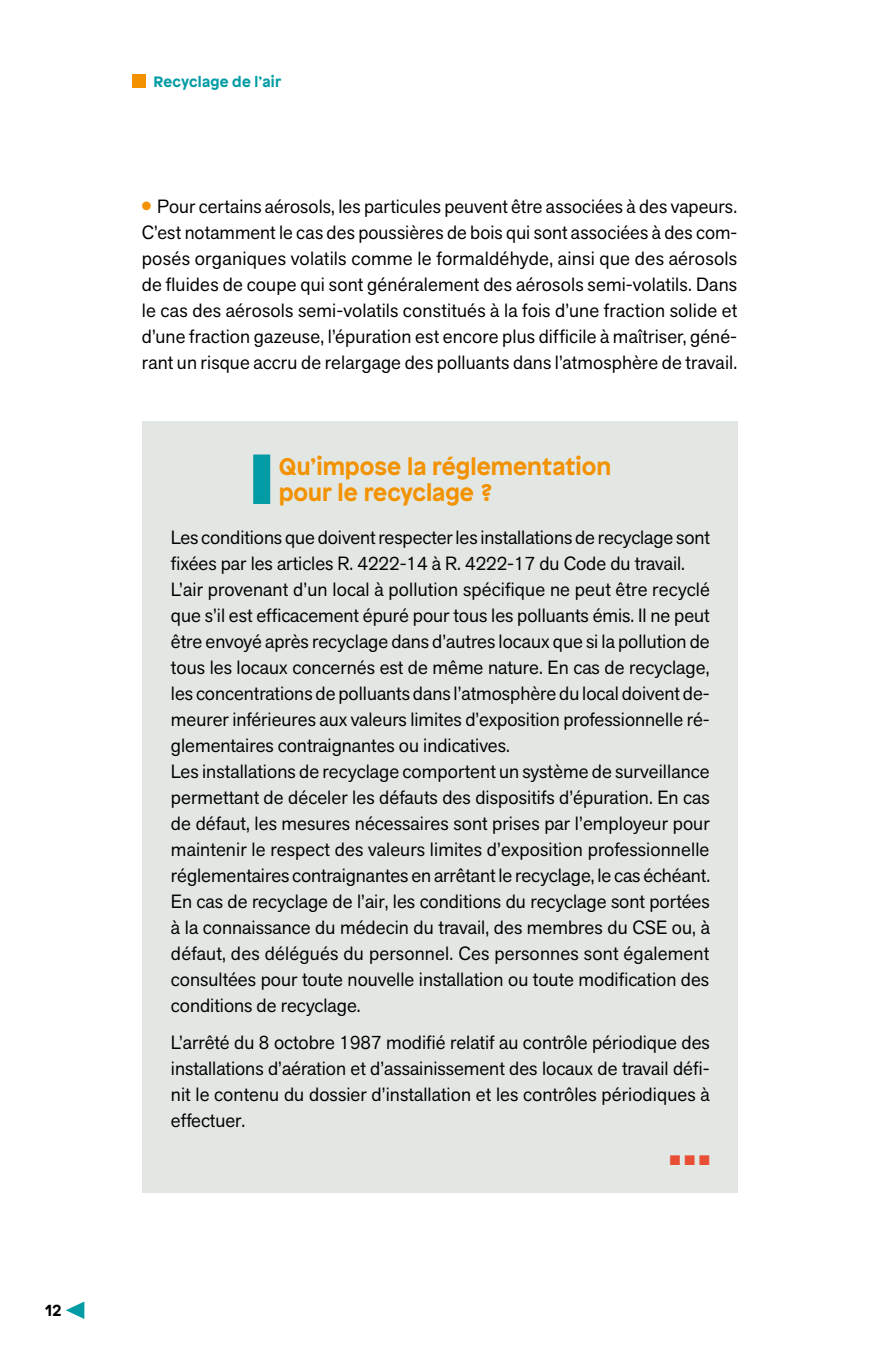
<style>
.page{position:relative;width:879px;height:1361px;background:#fff}
.page>*{position:absolute;margin:0;border:0;box-sizing:border-box;transform-origin:0 0}
.t1{font:700 24px/26px "Patron";color:#f39200}
.t2{font:19px/26px "Akzid Grtsk Next";color:#000;text-align:justify}
.t3{font:700 16px "Patron";color:#000}
.t4{font:700 15px "Patron";letter-spacing:.02em;color:#009ba4}
.t5{font:14px "Zapf Dingbats ITC";color:#e94f35}
.s1{color:#f39200}
</style>
<div class="page">
<svg style="left:66px;top:1301px;width:18px;height:18px"></svg>
<div style="left:132px;top:74px;width:13px;height:14px;background:#f39200"></div>
<div style="left:143px;top:421px;width:595px;height:772px;background:#e3e7e4"></div>
<div style="left:253px;top:454px;width:17px;height:50px;background:#009ba4"></div>
<p class="t3" style="left:45px;top:1297px;width:17px">12</p>
<p class="t4" style="left:153px;top:69px;width:129px">Recyclage de l’air</p>
<p class="t2" style="left:142px;top:193px;width:597px"><span class="s1">●</span> Pour certains aérosols, les particules peuvent être associées à des vapeurs.<br>C’est notamment le cas des poussières de bois qui sont associées à des com&shy;posés organiques volatils comme le formaldéhyde, ainsi que des aérosols de fluides de coupe qui sont généralement des aérosols semi-volatils. Dans le cas des aérosols semi-volatils constitués à la fois d’une fraction solide et d’une fraction gazeuse, l’épuration est encore plus difficile à maîtriser, géné&shy;rant un risque accru de relargage des polluants dans l’atmosphère de travail.</p>
<p class="t1" style="left:279px;top:451px;width:334px">Qu’impose la réglementation pour le recyclage ?</p>
<p class="t2" style="left:171px;top:524px;width:541px;text-align:left">Les conditions que doivent respecter les installations de recyclage sont fixées par les articles R. 4222-14 à R. 4222-17 du Code du travail.<br>L’air provenant d’un local à pollution spécifique ne peut être recyclé que s’il est efficacement épuré pour tous les polluants émis. Il ne peut être envoyé après recyclage dans d’autres locaux que si la pollution de tous les locaux concernés est de même nature. En cas de recyclage, les concentrations de polluants dans l’atmosphère du local doivent de&shy;meurer inférieures aux valeurs limites d’exposition professionnelle ré&shy;glementaires contraignantes ou indicatives.<br>Les installations de recyclage comportent un système de surveillance permettant de déceler les défauts des dispositifs d’épuration. En cas de défaut, les mesures nécessaires sont prises par l’employeur pour maintenir le respect des valeurs limites d’exposition professionnelle réglementaires contraignantes en arrêtant le recyclage, le cas échéant.<br>En cas de recyclage de l’air, les conditions du recyclage sont portées à la connaissance du médecin du travail, des membres du CSE ou, à défaut, des délégués du personnel. Ces personnes sont également consultées pour toute nouvelle installation ou toute modification des conditions de recyclage.</p>
<p class="t2" style="left:171px;top:1029px;width:540px">L’arrêté du 8 octobre 1987 modifié relatif au contrôle périodique des installations d’aération et d’assainissement des locaux de travail défi&shy;nit le contenu du dossier d’installation et les contrôles périodiques à effectuer.</p>
<p class="t5" style="left:670px;top:1153px;width:41px">■■■</p>
</div>
